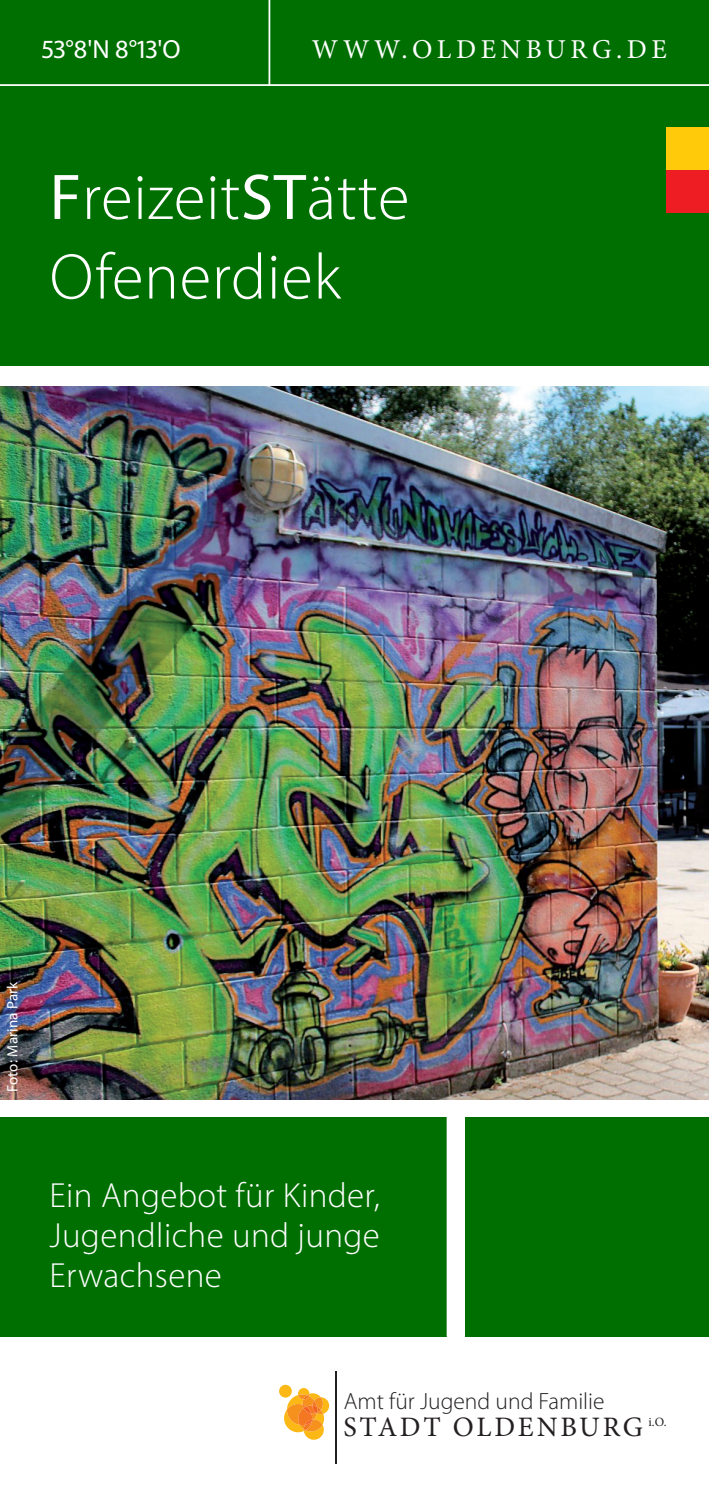
<style>
.page{position:relative;width:709px;height:1489px;background:#fff}
.page>*{position:absolute;margin:0;border:0;box-sizing:border-box;transform-origin:0 0}
.P_Titel{font:300 65px "Myriad Pro";letter-spacing:.01em;color:#fff}
.P_Untertitel{font:300 35px/40px "Myriad Pro";letter-spacing:.01em;color:#fff}
.t1{font:28.25px "Minion Pro";letter-spacing:.1em;color:#231f20}
.t2{font:27.25px "Minion Pro";letter-spacing:.17em;color:#fff}
.t3{font:26.25px "Myriad Pro";color:#fff}
.t4{font:300 23.5px "Myriad Pro";color:#231f20}
.t5{font:15px "Myriad Pro";letter-spacing:.01em;color:#fff}
.s1{font-weight:400}
</style>
<div class="page">
<div style="left:0;top:1116px;width:446px;height:220px;background:#006f02"></div>
<div style="left:0;top:0;width:709px;height:365px;background:#006f02"></div>
<div style="left:666px;top:128px;width:43px;height:42px;background:#feca0a"></div>
<img style="left:0;top:386px;width:709px;height:712px">
<hr style="left:335px;top:1371px;width:1px;height:92px;background:#231f20">
<svg style="left:279px;top:1384px;width:13px;height:13px"></svg>
<svg style="left:284px;top:1387px;width:45px;height:52px"></svg>
<div style="left:666px;top:170px;width:43px;height:43px;background:#ee1d23"></div>
<hr style="left:268px;top:0;width:2px;height:85px;background:#fff">
<hr style="left:0;top:84px;width:709px;height:2px;background:#fff">
<div style="left:465px;top:1116px;width:244px;height:220px;background:#006f02"></div>
<p class="t3" style="left:42px;top:33px;width:140px">53°8'N 8°13'O</p>
<p class="t2" style="left:312px;top:31px;width:356px">WWW.OLDENBURG.DE</p>
<p class="P_Titel" style="left:50px;top:158px;width:361px"><span class="s1">F</span>reizeit<span class="s1">ST</span>ätte</p>
<p class="P_Titel" style="left:50px;top:238px;width:293px">Ofenerdiek</p>
<p class="t5" style="left:3px;top:1091px;width:112px;rotate:-90deg">Foto: Marina Park</p>
<p class="P_Untertitel" style="left:50px;top:1175px;width:332px">Ein Angebot für Kinder,<br>Jugendliche und junge</p>
<p class="P_Untertitel" style="left:50px;top:1255px;width:174px">Erwachsene</p>
<p class="t4" style="left:344px;top:1387px;width:262px">Amt für Jugend und Familie</p>
<p class="t1" style="left:343px;top:1407px;width:324px">STADT OLDENBURG <sup>i.O.</sup></p>
</div>
